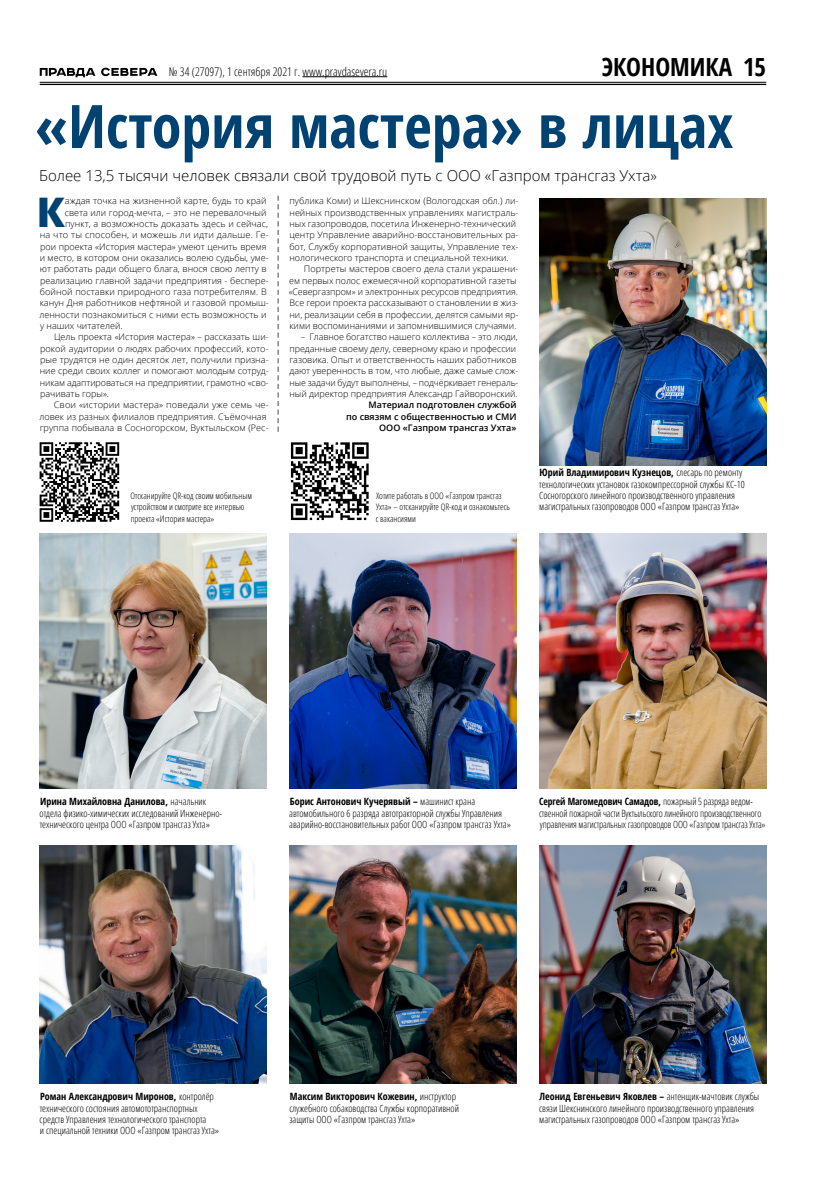
<style>
.page{position:relative;width:823px;height:1191px;background:#fff}
.page>*{position:absolute;margin:0;border:0;box-sizing:border-box;transform-origin:0 0}
.t1{font:700 condensed 60px "Open Sans";color:#004272}
.t2{font:800 40.8px "Open Sans";color:#004272}
.t3{font:700 condensed 25px "Open Sans";color:#000}
.t4{font:300 15px "Open Sans";color:#000}
.t5{font:300 condensed 12px "Open Sans";color:#000}
.t6{font:300 condensed 10px/11.3px "Open Sans";color:#000}
.t7{font:300 condensed 10px/11.3px "Open Sans";color:#000;scale:.96 1}
.t8{font:300 9px/11.3px "Open Sans";color:#000}
.t9{font:300 condensed 9px/11.3px "Open Sans";color:#000}
.t10{font:600 9px/11.3px "Open Sans";color:#000;text-align:right}
.s1{font-weight:700}
</style>
<div class="page">
<hr style="left:40px;top:82px;width:725px;height:1px;background:#000">
<hr style="left:40px;top:84px;width:725px;height:1px;background:#000">
<hr style="left:302px;top:76px;width:85px;height:1px;background:#000">
<svg style="left:40px;top:68px;width:55px;height:9px"></svg>
<svg style="left:101px;top:68px;width:56px;height:8px"></svg>
<svg style="left:278px;top:196px;width:1px;height:236px"></svg>
<img style="left:40px;top:533px;width:226px;height:255px">
<img style="left:539px;top:198px;width:226px;height:267px">
<img style="left:289px;top:533px;width:227px;height:255px">
<img style="left:539px;top:533px;width:226px;height:255px">
<img style="left:289px;top:845px;width:227px;height:238px">
<img style="left:40px;top:845px;width:226px;height:238px">
<img style="left:539px;top:845px;width:226px;height:238px">
<svg style="left:40px;top:442px;width:79px;height:80px"></svg>
<img style="left:290px;top:442px;width:79px;height:79px">
<h3 class="t5" style="left:169px;top:63px;width:220px">№ 34 (27097), 1 сентября 2021 г. www.pravdasevera.ru</h3>
<h3 class="t3" style="left:601px;top:49px;width:166px">ЭКОНОМИКА 15</h3>
<h1 class="t1" style="left:35px;top:84px;width:699px">«История мастера» в лицах</h1>
<h3 class="t4" style="left:39px;top:166px;width:619px">Более 13,5 тысячи человек связали свой трудовой путь с ООО «Газпром трансгаз Ухта»</h3>
<h2 class="t2" style="left:37px;top:181px;width:30px">К</h2>
<p class="t8" style="left:65px;top:195px;width:203px">аждая точка на жизненной карте, будь то край</p>
<p class="t8" style="left:289px;top:195px;width:230px">публика Коми) и Шекснинском (Вологодская обл.) ли&shy;нейных производственных управлениях магистраль&shy;ных газопроводов, посетила Инженерно-технический центр Управление аварийно-восстановительных ра&shy;бот, Службу корпоративной защиты, Управление тех&shy;нологического транспорта и специальной техники.</p>
<p class="t8" style="left:288px;top:263px;width:231px;text-indent:15px">Портреты мастеров своего дела стали украшени&shy;ем первых полос ежемесячной корпоративной газеты «Севергазпром» и электронных ресурсов предприятия.<br>Все герои проекта рассказывают о становлении в жиз&shy;ни, реализации себя в профессии, делятся самыми яр&shy;кими воспоминаниями и запомнившимися случаями.</p>
<p class="t8" style="left:289px;top:331px;width:230px;text-indent:11px">– Главное богатство нашего коллектива – это люди, преданные своему делу, северному краю и профессии газовика. Опыт и ответственность наших работников дают уверенность в том, что любые, даже самые слож&shy;ные задачи будут выполнены, – подчёркивает генераль&shy;ный директор предприятия Александр Гайворонский.</p>
<p class="t10" style="left:346px;top:399px;width:172px">Материал подготовлен службой<br>по связям с общественностью и СМИ<br>ООО «Газпром трансгаз Ухта»</p>
<p class="t8" style="left:65px;top:206px;width:203px">света или город-мечта, – это не перевалочный</p>
<p class="t8" style="left:65px;top:218px;width:204px">пункт, а возможность доказать здесь и сейчас,</p>
<p class="t8" style="left:40px;top:229px;width:230px">на что ты способен, и можешь ли идти дальше. Ге-</p>
<p class="t8" style="left:40px;top:240px;width:228px">рои проекта «История мастера» умеют ценить время</p>
<p class="t8" style="left:40px;top:252px;width:230px">и место, в котором они оказались волею судьбы, уме-</p>
<p class="t8" style="left:40px;top:263px;width:228px">ют работать ради общего блага, внося свою лепту в</p>
<p class="t8" style="left:40px;top:274px;width:230px">реализацию главной задачи предприятия - беспере-</p>
<p class="t8" style="left:40px;top:286px;width:228px">бойной поставки природного газа потребителям. В</p>
<p class="t8" style="left:40px;top:297px;width:230px">канун Дня работников нефтяной и газовой промыш-</p>
<p class="t8" style="left:40px;top:308px;width:228px">ленности познакомиться с ними есть возможность и</p>
<p class="t8" style="left:40px;top:320px;width:84px">у наших читателей.</p>
<p class="t8" style="left:54px;top:331px;width:216px">Цель проекта «История мастера» – рассказать ши-</p>
<p class="t8" style="left:40px;top:342px;width:230px">рокой аудитории о людях рабочих профессий, кото-</p>
<p class="t8" style="left:40px;top:354px;width:230px">рые трудятся не один десяток лет, получили призна-</p>
<p class="t8" style="left:40px;top:365px;width:230px">ние среди своих коллег и помогают молодым сотруд-</p>
<p class="t8" style="left:40px;top:376px;width:230px">никам адаптироваться на предприятии, грамотно «сво-</p>
<p class="t8" style="left:40px;top:388px;width:71px">рачивать горы».</p>
<p class="t8" style="left:54px;top:399px;width:216px">Свои «истории мастера» поведали уже семь че-</p>
<p class="t8" style="left:40px;top:410px;width:228px">ловек из разных филиалов предприятия. Съёмочная</p>
<p class="t8" style="left:40px;top:422px;width:230px">группа побывала в Сосногорском, Вуктыльском (Рес-</p>
<p class="t9" style="left:130px;top:490px;width:123px">Отсканируйте QR-код своим мобильным устройством и смотрите все интервью проекта «История мастера»</p>
<p class="t9" style="left:375px;top:490px;width:136px">Хотите работать в ООО «Газпром трансгаз<br>Ухта» – отсканируйте QR-код и ознакомьтесь с вакансиями</p>
<p class="t6" style="left:539px;top:467px;width:207px"><span class="s1">Юрий Владимирович Кузнецов,</span> слесарь по ремонту технологических установок газокомпрессорной службы КС‑10<br>Сосногорского линейного производственного управления магистральных газопроводов ООО «Газпром трансгаз Ухта»</p>
<p class="t6" style="left:40px;top:795px;width:184px"><span class="s1">Ирина Михайловна Данилова,</span> начальник отдела физико-химических исследований Инженерно&shy;технического центра ООО «Газпром трансгаз Ухта»</p>
<p class="t6" style="left:289px;top:795px;width:223px"><span class="s1">Борис Антонович Кучерявый –</span> машинист крана автомобильного 6 разряда автотракторной службы Управления аварийно-восстановительных работ ООО «Газпром трансгаз Ухта»</p>
<p class="t7" style="left:538px;top:795px;width:237px"><span class="s1">Сергей Магомедович Самадов,</span> пожарный 5 разряда ведом&shy;ственной пожарной части Вуктыльского линейного производственного управления магистральных газопроводов ООО «Газпром трансгаз Ухта»</p>
<p class="t6" style="left:40px;top:1090px;width:181px"><span class="s1">Роман Александрович Миронов,</span> контролёр технического состояния автомототранспортных средств Управления технологического транспорта<br>и специальной техники ООО «Газпром трансгаз Ухта»</p>
<p class="t6" style="left:289px;top:1090px;width:171px"><span class="s1">Максим Викторович Кожевин,</span> инструктор служебного собаководства Службы корпоративной защиты ООО «Газпром трансгаз Ухта»</p>
<p class="t6" style="left:538px;top:1090px;width:221px"><span class="s1">Леонид Евгеньевич Яковлев –</span> антенщик-мачтовик службы связи Шекснинского линейного производственного управления магистральных газопроводов ООО «Газпром трансгаз Ухта»</p>
</div>
